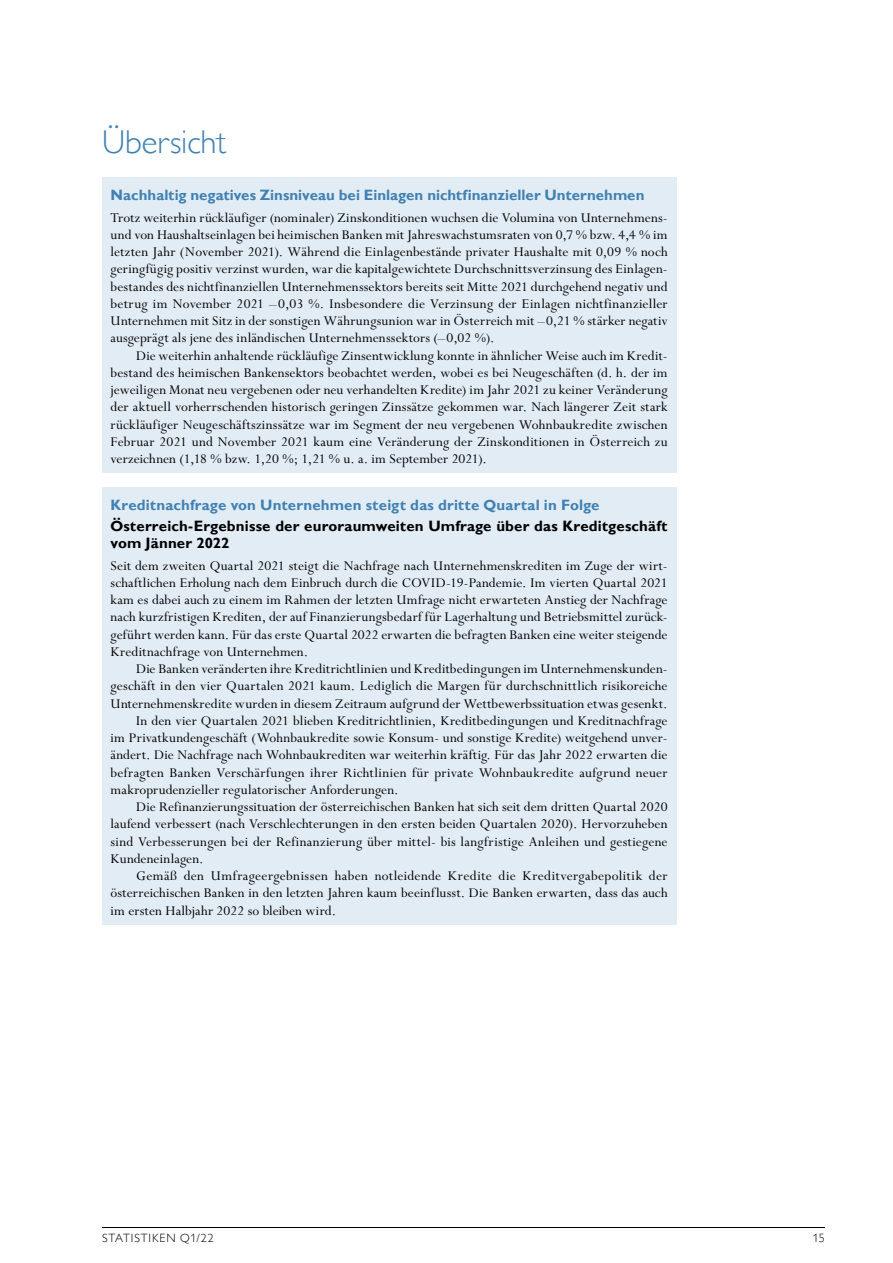
<style>
.page{position:relative;width:893px;height:1263px;background:#fff}
.page>*{position:absolute;margin:0;border:0;box-sizing:border-box;transform-origin:0 0}
.t1{font:300 33px "Gill Sans MT Pro";color:#4081b3}
.t2{font:15px/17.2px "Perpetua Std";letter-spacing:.01em;color:#000;text-align:justify}
.t3{font:700 15px "Gill Sans MT Pro";letter-spacing:.005em;color:#4081b3}
.t4{font:700 15px/17px "Gill Sans MT Pro";letter-spacing:.01em;color:#000}
.t5{font:300 12px "Gill Sans MT Pro";letter-spacing:.07em;color:#000}
</style>
<div class="page">
<hr style="left:102px;top:1227px;width:723px;height:1px;background:#000">
<div style="left:102px;top:177px;width:574px;height:36px;background:#e2ecf4"></div>
<div style="left:102px;top:202px;width:574px;height:150px;background:#e2ecf4"></div>
<div style="left:102px;top:340px;width:574px;height:133px;background:#e2ecf4"></div>
<div style="left:102px;top:487px;width:574px;height:36px;background:#e2ecf4"></div>
<div style="left:102px;top:508px;width:574px;height:53px;background:#e2ecf4"></div>
<div style="left:102px;top:550px;width:574px;height:116px;background:#e2ecf4"></div>
<div style="left:102px;top:654px;width:574px;height:63px;background:#e2ecf4"></div>
<div style="left:102px;top:706px;width:574px;height:98px;background:#e2ecf4"></div>
<div style="left:102px;top:792px;width:574px;height:81px;background:#e2ecf4"></div>
<div style="left:102px;top:861px;width:574px;height:63px;background:#e2ecf4"></div>
<h1 class="t1" style="left:102px;top:122px;width:126px">Übersicht</h1>
<p class="t3" style="left:111px;top:186px;width:535px">Nachhaltig negatives Zinsniveau bei Einlagen nichtfinanzieller Unternehmen</p>
<p class="t2" style="left:111px;top:209px;width:559px">Trotz weiterhin rückläufiger (nominaler) Zinskonditionen wuchsen die Volumina von Unternehmens&shy;und von Haushaltseinlagen bei heimischen Banken mit Jahreswachstumsraten von 0,7 % bzw. 4,4 % im letzten Jahr (November 2021). Während die Einlagenbestände privater Haushalte mit 0,09 % noch geringfügig positiv verzinst wurden, war die kapitalgewichtete Durchschnittsverzinsung des Einlagen&shy;bestandes des nichtfinanziellen Unternehmenssektors bereits seit Mitte 2021 durchgehend negativ und betrug im November 2021 –0,03 %. Insbesondere die Verzinsung der Einlagen nichtfinanzieller Unternehmen mit Sitz in der sonstigen Währungsunion war in Österreich mit –0,21 % stärker negativ ausgeprägt als jene des inländischen Unternehmenssektors (–0,02 %).</p>
<p class="t2" style="left:111px;top:347px;width:559px;text-align:left;text-indent:26px">Die weiterhin anhaltende rückläufige Zinsentwicklung konnte in ähnlicher Weise auch im Kredit&shy;bestand des heimischen Bankensektors beobachtet werden, wobei es bei Neugeschäften (d. h. der im jeweiligen Monat neu vergebenen oder neu verhandelten Kredite) im Jahr 2021 zu keiner Veränderung der aktuell vorherrschenden historisch geringen Zinssätze gekommen war. Nach längerer Zeit stark rückläufiger Neugeschäftszinssätze war im Segment der neu vergebenen Wohnbaukredite zwischen Februar 2021 und November 2021 kaum eine Veränderung der Zinskonditionen in Österreich zu verzeichnen (1,18 % bzw. 1,20 %; 1,21 % u. a. im September 2021).</p>
<p class="t3" style="left:111px;top:495px;width:491px">Kreditnachfrage von Unternehmen steigt das dritte Quartal in Folge</p>
<p class="t4" style="left:111px;top:517px;width:559px">Österreich-Ergebnisse der euroraumweiten Umfrage über das Kreditgeschäft vom Jänner 2022</p>
<p class="t2" style="left:111px;top:557px;width:559px">Seit dem zweiten Quartal 2021 steigt die Nachfrage nach Unternehmenskrediten im Zuge der wirt&shy;schaftlichen Erholung nach dem Einbruch durch die COVID-19-Pandemie. Im vierten Quartal 2021 kam es dabei auch zu einem im Rahmen der letzten Umfrage nicht erwarteten Anstieg der Nachfrage nach kurzfristigen Krediten, der auf Finanzierungsbedarf für Lagerhaltung und Betriebsmittel zurück&shy;geführt werden kann. Für das erste Quartal 2022 erwarten die befragten Banken eine weiter steigende Kreditnachfrage von Unternehmen.</p>
<p class="t2" style="left:136px;top:661px;width:531px">Die Banken veränderten ihre Kreditrichtlinien und Kreditbedingungen im Unternehmenskunden-</p>
<p class="t2" style="left:111px;top:678px;width:558px">geschäft in den vier Quartalen 2021 kaum. Lediglich die Margen für durchschnittlich risikoreiche</p>
<p class="t2" style="left:111px;top:695px;width:558px">Unternehmenskredite wurden in diesem Zeitraum aufgrund der Wettbewerbssituation etwas gesenkt.</p>
<p class="t2" style="left:136px;top:712px;width:533px">In den vier Quartalen 2021 blieben Kreditrichtlinien, Kreditbedingungen und Kreditnachfrage</p>
<p class="t2" style="left:111px;top:730px;width:559px">im Privatkundengeschäft (Wohnbaukredite sowie Konsum- und sonstige Kredite) weitgehend unver-</p>
<p class="t2" style="left:111px;top:747px;width:558px">ändert. Die Nachfrage nach Wohnbaukrediten war weiterhin kräftig. Für das Jahr 2022 erwarten die</p>
<p class="t2" style="left:111px;top:764px;width:558px">befragten Banken Verschärfungen ihrer Richtlinien für private Wohnbaukredite aufgrund neuer</p>
<p class="t2" style="left:111px;top:781px;width:290px">makroprudenzieller regulatorischer Anforderungen.</p>
<p class="t2" style="left:136px;top:799px;width:533px">Die Refinanzierungssituation der österreichischen Banken hat sich seit dem dritten Quartal 2020</p>
<p class="t2" style="left:111px;top:816px;width:559px">laufend verbessert (nach Verschlechterungen in den ersten beiden Quartalen 2020). Hervorzuheben</p>
<p class="t2" style="left:111px;top:833px;width:559px">sind Verbesserungen bei der Refinanzierung über mittel- bis langfristige Anleihen und gestiegene</p>
<p class="t2" style="left:111px;top:850px;width:95px">Kundeneinlagen.</p>
<p class="t2" style="left:136px;top:868px;width:533px">Gemäß den Umfrageergebnissen haben notleidende Kredite die Kreditvergabepolitik der</p>
<p class="t2" style="left:111px;top:885px;width:558px">österreichischen Banken in den letzten Jahren kaum beeinflusst. Die Banken erwarten, dass das auch</p>
<p class="t2" style="left:111px;top:902px;width:227px">im ersten Halbjahr 2022 so bleiben wird.</p>
<p class="t5" style="left:102px;top:1231px;width:113px">STATISTIKEN Q1/22</p>
<p class="t5" style="left:813px;top:1231px;width:14px">15</p>
</div>
